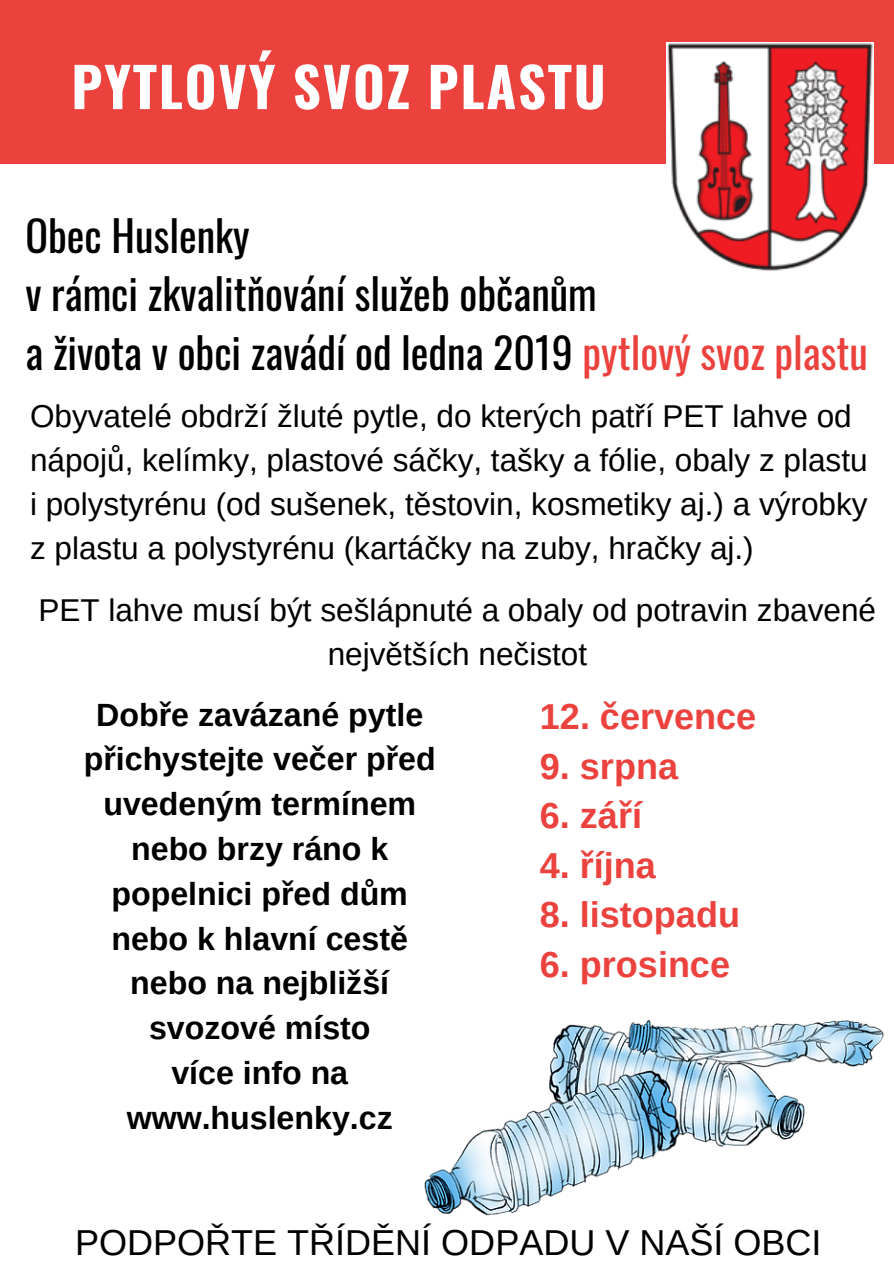
<style>
.page{position:relative;width:894px;height:1264px;background:#fff}
.page>*{position:absolute;margin:0;border:0;box-sizing:border-box;transform-origin:0 0}
.t1{font:700 54.6px "Oswald";letter-spacing:.03em;color:#fff}
.t2{font:42px/58.5px "Oswald";color:#000}
.t3{font:700 36px "Arimo";color:#ec423e}
.t4{font:36px "Arimo";color:#000}
.t5{font:700 32.1px/44.8px "Arimo";color:#000;text-align:center}
.t6{font:31.5px/44px "Arimo";color:#000}
.s1{color:#ec423e}
</style>
<div class="page">
<div style="left:0;top:0;width:893px;height:164px;background:#ec423e"></div>
<img style="left:666px;top:42px;width:207px;height:229px">
<img style="left:424px;top:1020px;width:460px;height:196px">
<h1 class="t1" style="left:71px;top:44px;width:536px">PYTLOVÝ SVOZ PLASTU</h1>
<h2 class="t2" style="left:25px;top:204px;width:843px">Obec Huslenky<br>v rámci zkvalitňování služeb občanům<br>a života v obci zavádí od ledna 2019 <span class="s1">pytlový svoz plastu</span></h2>
<p class="t6" style="left:30px;top:394px;width:839px">Obyvatelé obdrží žluté pytle, do kterých patří PET lahve od nápojů, kelímky, plastové sáčky, tašky a fólie, obaly z plastu i polystyrénu (od sušenek, těstovin, kosmetiky aj.) a výrobky z plastu a polystyrénu (kartáčky na zuby, hračky aj.)</p>
<p class="t6" style="left:38px;top:588px;width:839px;text-align:center">PET lahve musí být sešlápnuté a obaly od potravin zbavené největších nečistot</p>
<p class="t5" style="left:84px;top:692px;width:353px">Dobře zavázané pytle přichystejte večer před uvedeným termínem nebo brzy ráno k popelnici před dům nebo k hlavní cestě nebo na nejbližší svozové místo<br>více info na www.huslenky.cz</p>
<p class="t3" style="left:539px;top:696px;width:218px">12. července</p>
<p class="t3" style="left:539px;top:746px;width:140px">9. srpna</p>
<p class="t3" style="left:539px;top:795px;width:104px">6. září</p>
<p class="t3" style="left:539px;top:845px;width:117px">4. října</p>
<p class="t3" style="left:539px;top:894px;width:201px">8. listopadu</p>
<p class="t3" style="left:539px;top:944px;width:192px">6. prosince</p>
<p class="t4" style="left:75px;top:1222px;width:747px">PODPOŘTE TŘÍDĚNÍ ODPADU V NAŠÍ OBCI</p>
</div>
